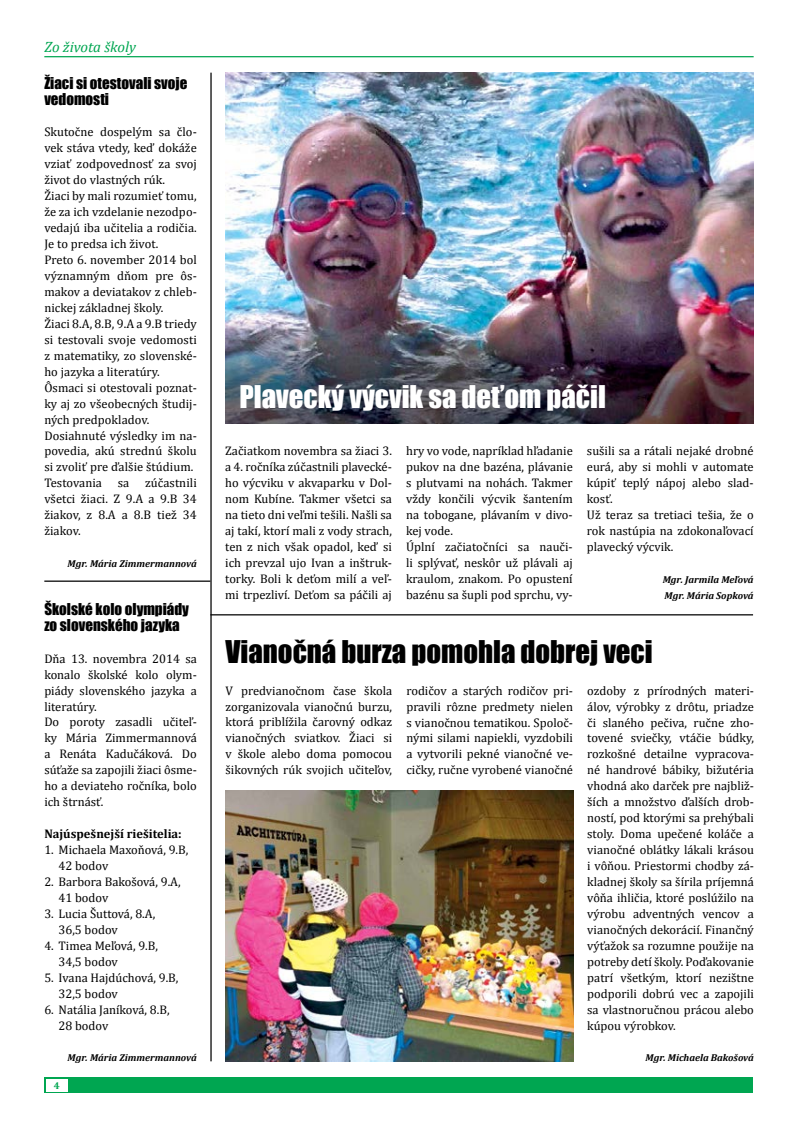
<style>
.page{position:relative;width:798px;height:1134px;background:#fff}
.page>*{position:absolute;margin:0;border:0;box-sizing:border-box;transform-origin:0 0}
.t1{font:28.75px "Impact";color:#000}
.t2{font:28.75px "Impact";color:#fff}
.t3{font:15px/16px "Impact";color:#000}
.t4{font:italic 15px "Cambria";color:#00a651}
.t5{font:12.5px/16px "Cambria";color:#000}
.t6{font:700 12.5px "Cambria";color:#000}
.t7{font:italic 700 10px/16px "Cambria";color:#000}
.t8{font:700 10px "Cambria";color:#00a651}
</style>
<div class="page">
<hr style="left:44px;top:56px;width:709px;height:1px;background:#00a651">
<img style="left:225px;top:790px;width:348px;height:271px">
<img style="left:225px;top:73px;width:528px;height:350px">
<div style="left:44px;top:1077px;width:708px;height:16px;background:#00a651"></div>
<div style="left:46px;top:1079px;width:21px;height:12px;background:#fff"></div>
<hr style="left:210px;top:73px;width:1px;height:988px;background:#000">
<hr style="left:44px;top:580px;width:166px;height:2px;background:#000">
<hr style="left:210px;top:614px;width:542px;height:1px;background:#000">
<p class="t4" style="left:44px;top:37px;width:93px">Zo života školy</p>
<p class="t3" style="left:44px;top:74px;width:144px">Žiaci si otestovali svoje vedomosti</p>
<p class="t5" style="left:44px;top:124px;width:154px">Skutočne dospelým sa člo&shy;vek stáva vtedy, keď dokáže vziať zodpovednosť za svoj život do vlastných rúk.<br>Žiaci by mali rozumieť tomu, že za ich vzdelanie nezodpo&shy;vedajú iba učitelia a rodičia.<br>Je to predsa ich život.<br>Preto 6. november 2014 bol významným dňom pre ôs&shy;makov a deviatakov z chleb&shy;nickej základnej školy.<br>Žiaci 8.A, 8.B, 9.A a 9.B triedy si testovali svoje vedomosti z matematiky, zo slovenské&shy;ho jazyka a literatúry.<br>Ôsmaci si otestovali poznat&shy;ky aj zo všeobecných študij&shy;ných predpokladov.<br>Dosiahnuté výsledky im na&shy;povedia, akú strednú školu si zvoliť pre ďalšie štúdium.<br>Testovania</p>
<p class="t5" style="left:44px;top:475px;width:154px;text-align:justify;text-indent:101px">zúčastnili všetci žiaci. Z 9.A a 9.B 34 žiakov, z 8.A a 8.B tiež 34 žiakov.</p>
<p class="t7" style="left:68px;top:555px;width:131px">Mgr. Mária Zimmermannová</p>
<p class="t3" style="left:44px;top:600px;width:146px">Školské kolo olympiády zo slovenského jazyka</p>
<p class="t5" style="left:44px;top:650px;width:154px">Dňa 13. novembra 2014 sa konalo školské kolo olym&shy;piády slovenského jazyka a literatúry.<br>Do poroty zasadli učiteľ&shy;ky Mária Zimmermannová a Renáta Kadučáková. Do súťaže sa zapojili žiaci ôsme&shy;ho a deviateho ročníka, bolo ich štrnásť.</p>
<p class="t6" style="left:44px;top:825px;width:139px">Najúspešnejší riešitelia:</p>
<p class="t5" style="left:58px;top:842px;width:131px;text-indent:-14px">1. Michaela Maxoňová, 9.B,<br>42 bodov</p>
<p class="t5" style="left:58px;top:874px;width:123px;text-indent:-14px">2. Barbora Bakošová, 9.A,<br>41 bodov</p>
<p class="t5" style="left:58px;top:905px;width:98px;text-indent:-14px">3. Lucia Šuttová, 8.A,<br>36,5 bodov</p>
<p class="t5" style="left:58px;top:937px;width:101px;text-indent:-14px">4. Timea Meľová, 9.B,<br>34,5 bodov</p>
<p class="t5" style="left:58px;top:969px;width:121px;text-indent:-14px">5. Ivana Hajdúchová, 9.B,<br>32,5 bodov</p>
<p class="t5" style="left:58px;top:1001px;width:112px;text-indent:-14px">6. Natália Janíková, 8.B,<br>28 bodov</p>
<p class="t7" style="left:68px;top:1049px;width:131px">Mgr. Mária Zimmermannová</p>
<p class="t5" style="left:118px;top:475px;width:13px">sa</p>
<p class="t8" style="left:54px;top:1079px;width:7px">4</p>
<h1 class="t2" style="left:239px;top:374px;width:368px">Plavecký výcvik sa deťom páčil</h1>
<p class="t5" style="left:225px;top:443px;width:168px;text-align:justify">Začiatkom novembra sa žiaci 3. a 4. ročníka zúčastnili plavecké&shy;ho výcviku v akvaparku v Dol&shy;nom Kubíne. Takmer všetci sa na tieto dni veľmi tešili. Našli sa aj takí, ktorí mali z vody strach, ten z nich však opadol, keď si ich prevzal ujo Ivan a inštruk&shy;torky. Boli k deťom milí a veľ&shy;mi trpezliví. Deťom sa páčili aj</p>
<p class="t5" style="left:406px;top:443px;width:168px">hry vo vode, napríklad hľadanie pukov na dne bazéna, plávanie s plutvami na nohách. Takmer vždy končili výcvik šantením na tobogane, plávaním v divo&shy;kej vode.<br>Úplní začiatočníci sa nauči&shy;li splývať, neskôr už plávali aj kraulom, znakom. Po opustení bazénu sa šupli pod sprchu, vy-</p>
<p class="t5" style="left:586px;top:443px;width:168px">sušili sa a rátali nejaké drobné eurá, aby si mohli v automate kúpiť teplý nápoj alebo slad&shy;kosť.<br>Už teraz sa tretiaci tešia, že o rok nastúpia na zdokonaľovací plavecký výcvik.</p>
<p class="t7" style="left:662px;top:571px;width:92px">Mgr. Jarmila Meľová<br>Mgr. Mária Sopková</p>
<h1 class="t1" style="left:225px;top:629px;width:428px">Vianočná burza pomohla dobrej veci</h1>
<p class="t5" style="left:225px;top:682px;width:168px;text-align:justify">V predvianočnom čase škola zorganizovala vianočnú burzu, ktorá priblížila čarovný odkaz vianočných sviatkov. Žiaci si v škole alebo doma pomocou šikovných rúk svojich učiteľov,</p>
<p class="t5" style="left:406px;top:682px;width:168px;text-align:justify">rodičov a starých rodičov pri&shy;pravili rôzne predmety nielen s vianočnou tematikou. Spoloč&shy;nými silami napiekli, vyzdobili a vytvorili pekné vianočné ve&shy;cičky, ručne vyrobené vianočné</p>
<p class="t5" style="left:587px;top:682px;width:168px;text-align:justify">ozdoby z prírodných materi&shy;álov, výrobky z drôtu, priadze či slaného pečiva, ručne zho&shy;tovené sviečky, vtáčie búdky, rozkošné detailne vypracova&shy;né handrové bábiky, bižutéria vhodná ako darček pre najbliž&shy;ších a množstvo ďalších drob&shy;ností, pod ktorými sa prehýbali stoly. Doma upečené koláče a vianočné oblátky lákali krásou i vôňou. Priestormi chodby zá&shy;kladnej školy sa šírila príjemná vôňa ihličia, ktoré poslúžilo na výrobu adventných vencov a vianočných dekorácií. Finančný výťažok sa rozumne použije na potreby detí školy. Poďakovanie patrí všetkým, ktorí nezištne podporili dobrú vec a zapojili sa vlastnoručnou prácou alebo kúpou výrobkov.</p>
<p class="t7" style="left:645px;top:1049px;width:110px">Mgr. Michaela Bakošová</p>
</div>
